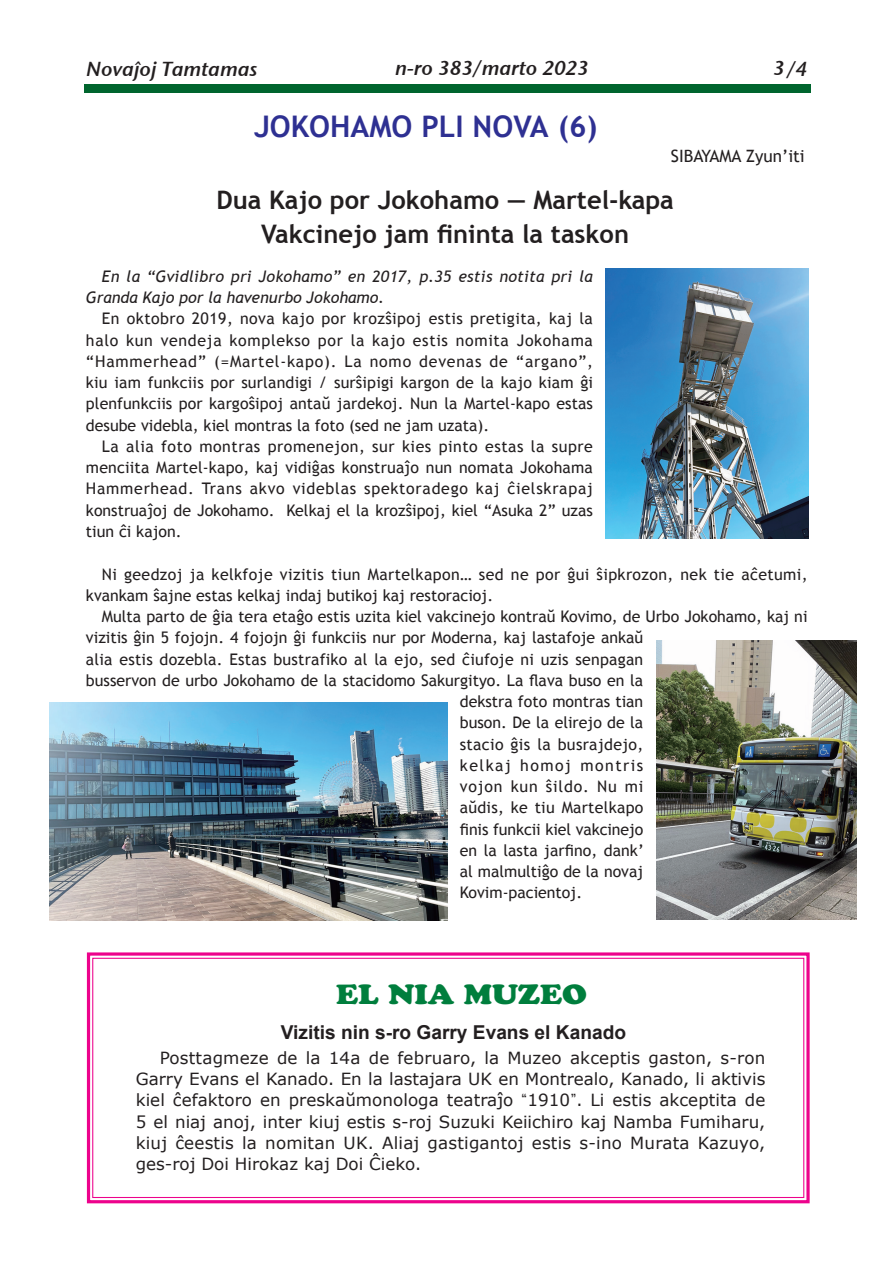
<style>
.page{position:relative;width:893px;height:1263px;background:#fff}
.page>*{position:absolute;margin:0;border:0;box-sizing:border-box;transform-origin:0 0}
.t1{font:700 29.7px "Trebuchet MS";color:#2e3092}
.t2{font:27.6px "Cooper Black Std";color:#007e3d;scale:1.1 1}
.t3{font:700 25.5px/34px "Trebuchet MS";color:#231f20;text-align:center}
.t4{font:20.25px "Stone Sans Sem ITCTT Semi Ita";color:#231f20}
.t5{font:700 19.2px "Arial";color:#231f20}
.t6{font:16.95px "Trebuchet MS";color:#231f20}
.t7{font:16.8px/21.3px "Verdana";letter-spacing:.005em;color:#231f20}
.t8{font:15.9px/21.3px "Trebuchet MS";letter-spacing:.01em;color:#231f20}
.t9{font:italic 15.9px/21.3px "Trebuchet MS";letter-spacing:.015em;color:#231f20}
.t10{font:15.9px "Trebuchet MS";letter-spacing:.045em;color:#231f20}
.t11{font:15.9px "Trebuchet MS";letter-spacing:.05em;color:#231f20}
.t12{font:15.9px "Trebuchet MS";letter-spacing:.03em;color:#231f20}
.t13{font:15.9px "Trebuchet MS";letter-spacing:.095em;color:#231f20}
.s1{font-family:"Hira Kaku Pro W3";font-size:15.9px}
</style>
<div class="page">
<div style="left:84px;top:84px;width:727px;height:9px;background:#00652e"></div>
<svg style="left:86px;top:952px;width:724px;height:252px"></svg>
<div style="left:92px;top:958px;width:712px;height:240px;border:1px solid #ed028c"></div>
<img style="left:606px;top:268px;width:203px;height:271px">
<img style="left:50px;top:703px;width:397px;height:217px">
<img style="left:656px;top:640px;width:201px;height:279px">
<p class="t4" style="left:86px;top:52px;width:173px">Novaĵoj Tamtamas</p>
<p class="t4" style="left:395px;top:52px;width:195px">-n ro 383/marto 2023</p>
<h1 class="t1" style="left:254px;top:107px;width:345px">JOKOHAMO PLI NOVA (6)</h1>
<p class="t4" style="left:773px;top:52px;width:35px">3/4</p>
<p class="t6" style="left:671px;top:146px;width:135px">SIBAYAMA Zyun’iti</p>
<h3 class="t3" style="left:216px;top:183px;width:459px">Dua Kajo por Jokohamo — Martel-kapa<br>Vakcinejo jam fininta la taskon</h3>
<p class="t9" style="left:86px;top:266px;width:508px;text-indent:16px">En la “Gvidlibro pri Jokohamo” en 2017, p.35 estis notita pri la<br>Granda Kajo por la havenurbo Jokohamo.</p>
<p class="t8" style="left:579px;top:308px;width:15px">la</p>
<p class="t8" style="left:353px;top:308px;width:70px">krozŝipoj</p>
<p class="t8" style="left:127px;top:308px;width:59px">oktobro</p>
<p class="t8" style="left:282px;top:308px;width:34px">kajo</p>
<p class="t8" style="left:549px;top:308px;width:25px">kaj</p>
<p class="t8" style="left:192px;top:308px;width:43px">2019,</p>
<p class="t8" style="left:429px;top:308px;width:36px">estis</p>
<p class="t8" style="left:470px;top:308px;width:73px">pretigita,</p>
<p class="t8" style="left:102px;top:308px;width:19px">En</p>
<p class="t8" style="left:240px;top:308px;width:36px">nova</p>
<p class="t8" style="left:322px;top:308px;width:26px">por</p>
<p class="t8" style="left:86px;top:330px;width:34px">halo</p>
<p class="t8" style="left:126px;top:330px;width:28px">kun</p>
<p class="t10" style="left:161px;top:331px;width:63px">vendeja</p>
<p class="t10" style="left:230px;top:331px;width:82px">komplekso</p>
<p class="t8" style="left:318px;top:330px;width:27px">por</p>
<p class="t8" style="left:351px;top:330px;width:15px">la</p>
<p class="t8" style="left:372px;top:330px;width:34px">kajo</p>
<p class="t8" style="left:413px;top:330px;width:37px">estis</p>
<p class="t8" style="left:456px;top:330px;width:55px">nomita</p>
<p class="t10" style="left:517px;top:331px;width:78px">Jokohama</p>
<p class="t11" style="left:86px;top:352px;width:252px">“Hammerhead” (=Martel-kapo .)</p>
<p class="t8" style="left:86px;top:372px;width:509px">kiu iam funkciis por surlandigi / surŝipigi kargon de la kajo kiam ĝi</p>
<p class="t8" style="left:86px;top:393px;width:509px">plenfunkciis por kargoŝipoj antaŭ jardekoj. Nun la Martel-kapo estas</p>
<p class="t8" style="left:86px;top:415px;width:405px">desube videbla, kiel montras la foto (sed ne jam uzata .(</p>
<p class="t8" style="left:552px;top:436px;width:42px">supre</p>
<p class="t11" style="left:419px;top:352px;width:64px">devenas</p>
<p class="t8" style="left:490px;top:351px;width:20px">de</p>
<p class="t8" style="left:516px;top:351px;width:79px">“argano ,“</p>
<p class="t8" style="left:345px;top:351px;width:19px">La</p>
<p class="t8" style="left:370px;top:351px;width:43px">nomo</p>
<p class="t8" style="left:126px;top:436px;width:29px">alia</p>
<p class="t8" style="left:161px;top:436px;width:32px">foto</p>
<p class="t8" style="left:402px;top:436px;width:31px">kies</p>
<p class="t8" style="left:531px;top:436px;width:15px">la</p>
<p class="t12" style="left:268px;top:437px;width:99px">promenejon,</p>
<p class="t8" style="left:439px;top:436px;width:41px">pinto</p>
<p class="t8" style="left:102px;top:436px;width:18px">La</p>
<p class="t8" style="left:86px;top:457px;width:508px">menciita Martel-kapo, kaj vidiĝas konstruaĵo nun nomata Jokohama</p>
<p class="t10" style="left:508px;top:479px;width:87px">ĉielskrapaj</p>
<p class="t12" style="left:199px;top:437px;width:62px">montras</p>
<p class="t8" style="left:485px;top:436px;width:40px">estas</p>
<p class="t8" style="left:372px;top:436px;width:24px">sur</p>
<p class="t10" style="left:86px;top:479px;width:110px">Hammerhead.</p>
<p class="t8" style="left:250px;top:478px;width:37px">akvo</p>
<p class="t10" style="left:293px;top:479px;width:65px">videblas</p>
<p class="t10" style="left:364px;top:479px;width:105px">spektoradego</p>
<p class="t8" style="left:476px;top:478px;width:25px">kaj</p>
<p class="t8" style="left:202px;top:478px;width:42px">Trans</p>
<p class="t8" style="left:86px;top:500px;width:190px">konstruaĵoj de Jokohamo. tiun ĉi kajon.</p>
<p class="t8" style="left:86px;top:563px;width:723px;text-indent:16px">Ni geedzoj ja kelkfoje vizitis tiun Martelkapon… sed ne por ĝui ŝipkrozon, nek tie aĉetumi, kvankam ŝajne estas kelkaj indaj butikoj kaj restoracioj.</p>
<p class="t8" style="left:102px;top:606px;width:707px">Multa parto de ĝia tera etaĝo estis uzita kiel vakcinejo kontraŭ Kovimo, de Urbo Jokohamo, kaj ni</p>
<p class="t8" style="left:86px;top:627px;width:559px">vizitis ĝin 5 fojojn 4. fojojn ĝi funkciis nur por Moderna, kaj lastafoje ankaŭ</p>
<p class="t8" style="left:86px;top:648px;width:559px">alia estis dozebla. Estas bustrafiko al la ejo, sed ĉiufoje ni uzis senpagan</p>
<p class="t8" style="left:86px;top:670px;width:559px">busservon de urbo Jokohamo de la stacidomo Sakurgityo. La flava buso en la</p>
<p class="t8" style="left:460px;top:691px;width:185px">dekstra foto montras tian</p>
<p class="t8" style="left:460px;top:712px;width:185px">buson. De la elirejo de la</p>
<p class="t8" style="left:460px;top:733px;width:185px">stacio ĝis la busrajdejo,</p>
<p class="t13" style="left:580px;top:756px;width:64px">montris</p>
<p class="t8" style="left:287px;top:500px;width:308px">Kelkaj el la krozŝipoj, kiel “Asuka 2” uzas</p>
<p class="t8" style="left:460px;top:755px;width:53px">kelkaj</p>
<p class="t8" style="left:520px;top:755px;width:52px">homoj</p>
<p class="t8" style="left:546px;top:776px;width:45px">ŝildo.</p>
<p class="t8" style="left:511px;top:776px;width:29px">kun</p>
<p class="t8" style="left:460px;top:776px;width:186px">vojon<br>aŭdis, ke tiu Martelkapo finis funkcii kiel vakcinejo en la lasta jarfino, dank‘ al malmultiĝo de la novaj<br>Kovim-pacientoj.</p>
<p class="t8" style="left:625px;top:776px;width:20px">mi</p>
<p class="t8" style="left:597px;top:776px;width:21px">Nu</p>
<h2 class="t2" style="left:336px;top:977px;width:230px">EL NIA MUZEO</h2>
<p class="t5" style="left:281px;top:1020px;width:347px">Vizitis nin -s ro Garry Evans el Kanado</p>
<p class="t7" style="left:398px;top:1047px;width:80px">februaro,</p>
<p class="t7" style="left:277px;top:1047px;width:22px">de</p>
<p class="t7" style="left:306px;top:1047px;width:16px">la</p>
<p class="t7" style="left:369px;top:1047px;width:22px">de</p>
<p class="t7" style="left:484px;top:1047px;width:16px">la</p>
<p class="t7" style="left:570px;top:1047px;width:72px">akceptis</p>
<p class="t7" style="left:329px;top:1047px;width:33px">14a</p>
<p class="t7" style="left:160px;top:1047px;width:111px">Posttagmeze</p>
<p class="t7" style="left:136px;top:1068px;width:631px">Garry Evans el Kanado. En la lastajara UK en Montrealo, Kanado, li aktivis</p>
<p class="t7" style="left:745px;top:1090px;width:22px">de</p>
<p class="t7" style="left:507px;top:1047px;width:56px">Muzeo</p>
<p class="t7" style="left:648px;top:1047px;width:118px">gaston -s, ron</p>
<p class="t7" style="left:173px;top:1090px;width:81px">ĉefaktoro</p>
<p class="t7" style="left:289px;top:1090px;width:152px">preskaŭmonologa</p>
<p class="t7" style="left:447px;top:1090px;width:68px">teatraĵo</p>
<p class="t7" style="left:521px;top:1090px;width:63px"><span class="s1">“</span>1910 .<span class="s1">”</span></p>
<p class="t7" style="left:136px;top:1090px;width:31px">kiel</p>
<p class="t7" style="left:136px;top:1111px;width:631px">5 el niaj anoj, inter kiuj estis -s roj Suzuki Keiichiro kaj Namba Fumiharu,</p>
<p class="t7" style="left:698px;top:1132px;width:69px">Kazuyo,</p>
<p class="t7" style="left:659px;top:1090px;width:79px">akceptita</p>
<p class="t7" style="left:591px;top:1090px;width:15px">Li</p>
<p class="t7" style="left:612px;top:1090px;width:40px">estis</p>
<p class="t7" style="left:260px;top:1090px;width:22px">en</p>
<p class="t7" style="left:175px;top:1132px;width:60px">ĉeestis</p>
<p class="t7" style="left:136px;top:1132px;width:287px">kiuj<br>ges-roj Doi Hirokaz kaj Doi Ĉieko.</p>
<p class="t7" style="left:242px;top:1132px;width:16px">la</p>
<p class="t7" style="left:382px;top:1132px;width:39px">Aliaj</p>
<p class="t7" style="left:265px;top:1132px;width:72px">nomitan</p>
<p class="t7" style="left:428px;top:1132px;width:98px">gastigantoj</p>
<p class="t7" style="left:532px;top:1132px;width:41px">estis</p>
<p class="t7" style="left:579px;top:1132px;width:44px">-s ino</p>
<p class="t7" style="left:344px;top:1132px;width:32px">UK.</p>
<p class="t7" style="left:630px;top:1132px;width:61px">Murata</p>
</div>
